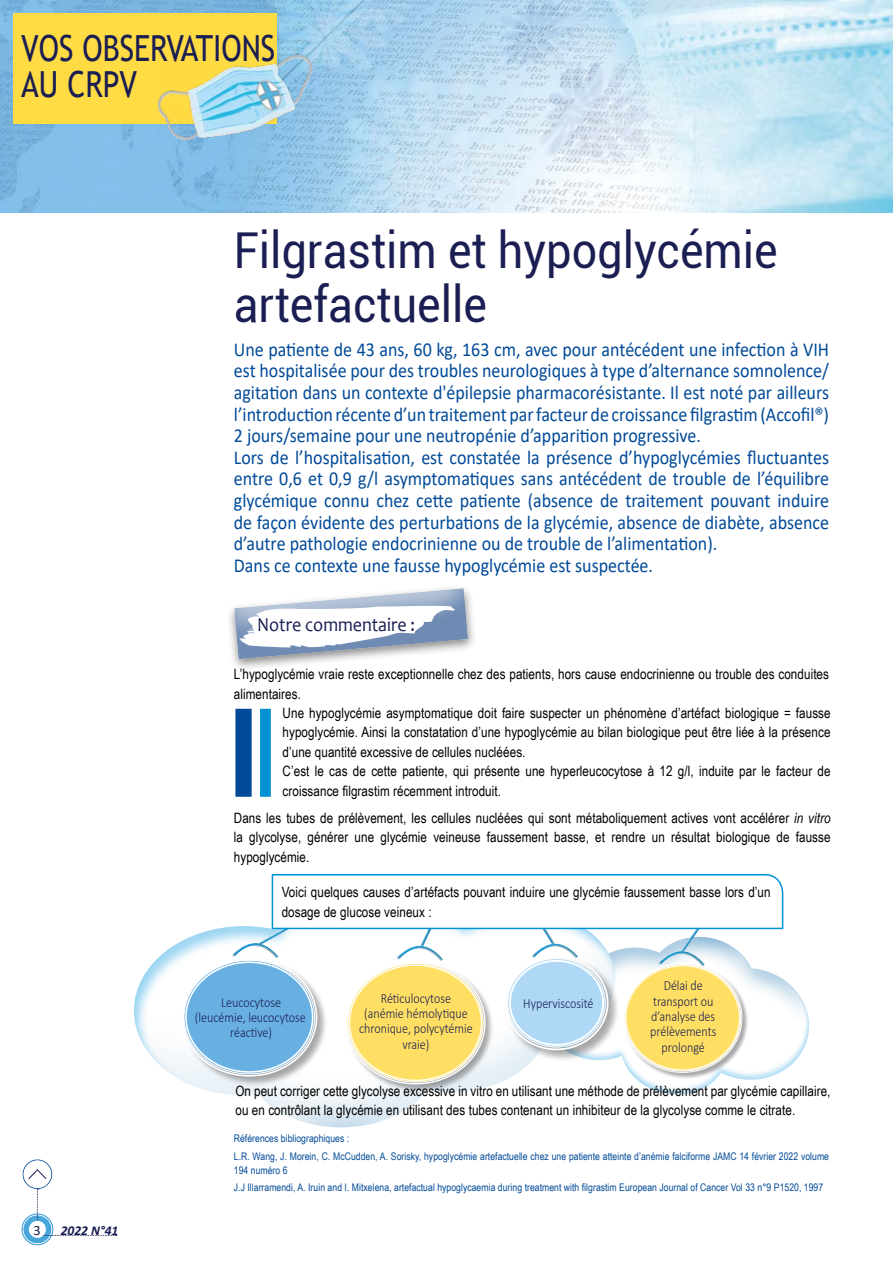
<style>
.page{position:relative;width:893px;height:1263px;background:#fff}
.page>*{position:absolute;margin:0;border:0;box-sizing:border-box;transform-origin:0 0}
.t1{font:49.5px/54px "Roboto";color:#1a1e52;scale:.91 1}
.t2{font:36px/36px "Trebuchet MS";color:#1a1e52;scale:.83 1}
.t3{font:19.8px/21.6px "Calibri";color:#004a98;scale:.91 1}
.t4{font:19.8px "Candara";color:#1a1e52;scale:.91 1}
.t5{font:14.25px/19.5px "Arial Narrow";letter-spacing:.005em;color:#000}
.t6{font:14.25px "Calibri";color:#1a1e52}
.t7{font:300 14.1px/15.3px "Calibri";color:#1a1e52;text-align:center;scale:.86 1}
.t8{font:italic 700 13.5px "Calibri";color:#1a1e52}
.t9{font:10.5px/17.7px "Arial Narrow";letter-spacing:.005em;color:#004a98}
.s1{font-style:italic}
</style>
<div class="page">
<div style="left:8px;top:1203px;width:56px;height:42px;background:#fff;opacity:.75"></div>
<div style="left:49px;top:1239px;width:15px;height:6px;background:#fff"></div>
<div style="left:43px;top:1183px;width:21px;height:14px;background:#0092d4;opacity:.4"></div>
<svg style="left:28px;top:1169px;width:19px;height:11px"></svg>
<svg style="left:37px;top:1189px;width:80px;height:47px"></svg>
<div style="left:29px;top:1221px;width:17px;height:17px;background:#fff;border-radius:50%"></div>
<img style="left:0;top:0;width:893px;height:213px">
<div style="left:13px;top:13px;width:263px;height:110px;background:#ffdb44"></div>
<img style="left:156px;top:53px;width:159px;height:89px">
<div style="left:227px;top:584px;width:251px;height:88px;background:#000;opacity:.46"></div>
<svg style="left:227px;top:584px;width:251px;height:77px"></svg>
<svg style="left:636px;top:980px;width:173px;height:115px"></svg>
<div style="left:121px;top:910px;width:506px;height:218px;background:#0064a7;opacity:.4"></div>
<svg style="left:230px;top:874px;width:554px;height:119px"></svg>
<div style="left:182px;top:958px;width:146px;height:129px;background:#000;opacity:.35"></div>
<div style="left:184px;top:960px;width:131px;height:114px;background:#69b0e2;border-radius:50%"></div>
<div style="left:185px;top:961px;width:128px;height:112px;border:2px solid #fff;border-radius:50%"></div>
<div style="left:346px;top:961px;width:148px;height:132px;background:#000;opacity:.35"></div>
<div style="left:348px;top:963px;width:135px;height:119px;background:#ffdf63;border-radius:50%"></div>
<div style="left:624px;top:964px;width:124px;height:115px;background:#000;opacity:.35"></div>
<div style="left:625px;top:964px;width:116px;height:107px;background:#ffdf63;border-radius:50%"></div>
<div style="left:505px;top:956px;width:115px;height:106px;background:#000;opacity:.35"></div>
<div style="left:508px;top:958px;width:97px;height:89px;background:#aed8f5;border-radius:50%"></div>
<div style="left:504px;top:955px;width:104px;height:95px;border:2px solid #fff;border-radius:50%"></div>
<div style="left:509px;top:960px;width:95px;height:86px;border:2px solid #fff;border-radius:50%"></div>
<div style="left:235px;top:709px;width:17px;height:88px;background:#004a98"></div>
<div style="left:260px;top:709px;width:11px;height:88px;background:#0092d4"></div>
<h2 class="t2" style="left:21px;top:30px;width:307px">VOS OBSERVATIONS<br>AU CRPV</h2>
<h1 class="t1" style="left:234px;top:221px;width:599px">Filgrastim et hypoglycémie artefactuelle</h1>
<p class="t3" style="left:234px;top:338px;width:656px">Une patiente de 43 ans, 60 kg, 163 cm, avec pour antécédent une infection à VIH est hospitalisée pour des troubles neurologiques à type d’alternance somnolence/ agitation dans un contexte d'épilepsie pharmacorésistante. Il est noté par ailleurs l’introduction récente d’un traitement par facteur de croissance filgrastim (Accofil®)<br>2 jours/semaine pour une neutropénie d’apparition progressive.<br>Lors de l’hospitalisation, est constatée la présence d’hypoglycémies fluctuantes entre 0,6 et 0,9 g/l asymptomatiques sans antécédent de trouble de l’équilibre glycémique connu chez cette patiente (absence de traitement pouvant induire de façon évidente des perturbations de la glycémie, absence de diabète, absence d’autre pathologie endocrinienne ou de trouble de l’alimentation).<br>Dans ce contexte une fausse hypoglycémie est suspectée.</p>
<h3 class="t4" style="left:257px;top:612px;width:175px">Notre commentaire :</h3>
<p class="t5" style="left:234px;top:664px;width:597px">L’hypoglycémie vraie reste exceptionnelle chez des patients, hors cause endocrinienne ou trouble des conduites alimentaires.</p>
<p class="t5" style="left:283px;top:702px;width:550px">Une hypoglycémie asymptomatique doit faire suspecter un phénomène d’artéfact biologique = fausse hypoglycémie. Ainsi la constatation d’une hypoglycémie au bilan biologique peut être liée à la présence d’une quantité excessive de cellules nucléées.<br>C’est le cas de cette patiente, qui présente une hyperleucocytose à 12 g/l, induite par le facteur de croissance filgrastim récemment introduit.</p>
<p class="t5" style="left:234px;top:808px;width:598px;text-align:justify">Dans les tubes de prélèvement, les cellules nucléées qui sont métaboliquement actives vont accélérer <span class="s1">in vitro </span>la glycolyse, générer une glycémie veineuse faussement basse, et rendre un résultat biologique de fausse hypoglycémie.</p>
<p class="t5" style="left:282px;top:882px;width:490px">Voici quelques causes d’artéfacts pouvant induire une glycémie faussement basse lors d’un dosage de glucose veineux :</p>
<p class="t7" style="left:359px;top:990px;width:134px">Réticulocytose<br>(anémie hémolytique chronique, polycytémie vraie)</p>
<p class="t7" style="left:221px;top:994px;width:71px">Leucocytose</p>
<p class="t7" style="left:523px;top:995px;width:83px">Hyperviscosité</p>
<p class="t7" style="left:195px;top:1009px;width:130px">(leucémie, leucocytose réactive)</p>
<p class="t7" style="left:650px;top:978px;width:78px">Délai de transport ou d’analyse des prélèvements prolongé</p>
<p class="t5" style="left:235px;top:1080px;width:597px">On peut corriger cette glycolyse excessive in vitro en utilisant une méthode de prélèvement par glycémie capillaire, ou en contrôlant la glycémie en utilisant des tubes contenant un inhibiteur de la glycolyse comme le citrate.</p>
<p class="t6" style="left:34px;top:1220px;width:9px">3</p>
<p class="t8" style="left:61px;top:1221px;width:59px">2022 N°41</p>
<p class="t9" style="left:234px;top:1129px;width:597px">Références bibliographiques :<br>L.R. Wang, J. Morein, C. McCudden, A. Sorisky, hypoglycémie artefactuelle chez une patiente atteinte d’anémie falciforme JAMC 14 février 2022 volume</p>
<p class="t9" style="left:234px;top:1160px;width:591px">194 numéro 6<br>J.J Illarramendi, A. Iruin and I. Mitxelena, artefactual hypoglycaemia during treatment with filgrastim European Journal of Cancer Vol 33 n°9 P1520, 1997</p>
</div>
